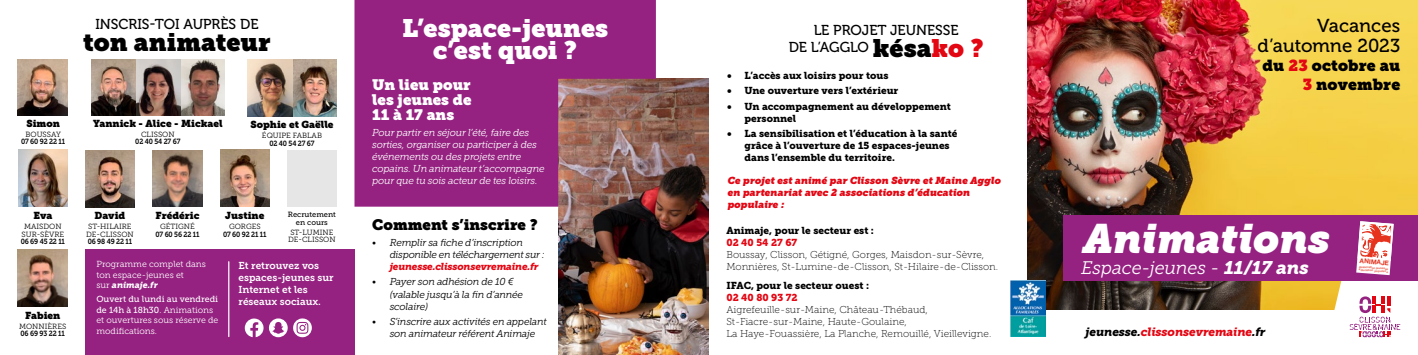
<style>
.page{position:relative;width:1418px;height:355px;background:#fff}
.page>*{position:absolute;margin:0;border:0;box-sizing:border-box;transform-origin:0 0}
.t1{font:italic 40.62px "Museo Slab 1000";letter-spacing:-.005em;color:#fff}
.t2{font:25px/22.5px "Museo Slab";color:#fff;text-align:center}
.t3{font:25px "Museo Slab";color:#000}
.t4{font:18.62px/19.8px "Museo 500";letter-spacing:.005em;color:#000;text-align:right}
.t5{font:italic 18.12px "Museo Slab 300";letter-spacing:-.01em;color:#fff}
.t6{font:15.75px/19px "Museo Slab";letter-spacing:.01em;color:#000;text-align:right}
.t7{font:15px/15px "Museo Slab";color:#fff;text-align:justify}
.t8{font:15px "Museo Slab";color:#000}
.t9{font:14.38px/17.5px "Museo 500";color:#000;text-align:center}
.t10{font:italic 11.88px "Museo Slab 900";letter-spacing:-.01em;color:#e30613}
.t11{font:10px/12px "Museo Slab 900";color:#000}
.t12{font:10px/12px "Museo Slab 100";color:#000}
.t13{font:italic 10px/12px "Museo Slab 300";letter-spacing:-.025em;color:#000}
.t14{font:italic 10px/12px "Museo Slab 300";letter-spacing:-.02em;color:#fff}
.t15{font:italic 10px/12px "Museo Slab 1000";color:#e30613}
.t16{font:10px "Museo Slab";color:#000}
.t17{font:10px/12px "Museo Slab 700";color:#fff}
.t18{font:italic 10px "Museo Slab 900";letter-spacing:-.02em;color:#e30613}
.t19{font:10px "Museo Slab 900";color:#e30613}
.t20{font:8.75px/10.5px "Museo Slab 300";color:#fff}
.t21{font:8.75px/10.5px "Museo Slab 500";color:#fff}
.t22{font:italic 8.75px "Museo Slab 900";letter-spacing:-.005em;color:#fff}
.t23{font:7.5px/7.5px "Museo Slab 300";color:#000}
.t24{font:7.5px "Museo Slab 700";letter-spacing:-.02em;color:#000;scale:.9 1}
.t25{font:7.5px/7.5px "Museo Slab 500";color:#000;text-align:center}
.t26{font:700 6.5px "Helvetica Neue";color:#e5331e}
.t27{font:500 2.88px/2.9px "Helvetica Neue";color:#e5331e}
.s1{font-family:"Museo Slab 300";font-style:normal}
.s2{font-family:"Museo Slab 300"}
.s3{font-family:"Museo Slab";font-size:25px}
.s4{font-family:"Museo Slab";font-size:25px;color:#e30613}
.s5{color:#e30613}
.s6{font-family:"Museo Slab 900"}
.s7{color:#000}
</style>
<div class="page">
<img style="left:153px;top:150px;width:49px;height:57px">
<img style="left:18px;top:59px;width:50px;height:57px">
<div style="left:287px;top:150px;width:49px;height:57px;background:#e6e6e6"></div>
<img style="left:85px;top:150px;width:50px;height:57px">
<img style="left:18px;top:149px;width:49px;height:57px">
<img style="left:18px;top:249px;width:50px;height:57px">
<img style="left:220px;top:149px;width:49px;height:57px">
<img style="left:91px;top:59px;width:133px;height:57px">
<img style="left:248px;top:59px;width:89px;height:57px">
<img style="left:558px;top:79px;width:151px;height:275px">
<img style="left:1027px;top:0;width:390px;height:309px">
<div style="left:1063px;top:215px;width:354px;height:65px;background:#952281"></div>
<div style="left:85px;top:249px;width:269px;height:105px;background:#952281"></div>
<svg style="left:354px;top:0;width:302px;height:206px;background:#95317b"></svg>
<hr style="left:228px;top:261px;width:1px;height:75px;background:#fff">
<svg style="left:244px;top:318px;width:68px;height:19px"></svg>
<img style="left:1010px;top:280px;width:35px;height:56px">
<svg style="left:1323px;top:221px;width:94px;height:117px"></svg>
<h3 class="t9" style="left:95px;top:15px;width:165px">INSCRIS-TOI AUPRÈS DE</h3>
<h2 class="t3" style="left:83px;top:27px;width:189px">ton animateur</h2>
<p class="t16" style="left:26px;top:117px;width:35px">Simon</p>
<p class="t23" style="left:26px;top:130px;width:37px">BOUSSAY</p>
<p class="t24" style="left:21px;top:137px;width:51px">07 60 92 22 11</p>
<p class="t16" style="left:93px;top:117px;width:131px">Yannick - Alice - Mickael</p>
<p class="t23" style="left:141px;top:130px;width:35px">CLISSON</p>
<p class="t24" style="left:135px;top:137px;width:52px">02 40 54 27 67</p>
<p class="t16" style="left:250px;top:119px;width:85px">Sophie et Gaëlle</p>
<p class="t23" style="left:262px;top:132px;width:62px">ÉQUIPE FABLAB</p>
<p class="t24" style="left:269px;top:139px;width:52px">02 40 54 27 67</p>
<p class="t16" style="left:33px;top:209px;width:20px">Eva</p>
<p class="t23" style="left:21px;top:222px;width:44px;text-align:center">MAISDON<br>SUR-SÈVRE</p>
<p class="t24" style="left:21px;top:237px;width:51px">06 69 45 22 11</p>
<p class="t16" style="left:25px;top:309px;width:37px">Fabien</p>
<p class="t23" style="left:19px;top:322px;width:49px">MONNIÈRES</p>
<p class="t24" style="left:21px;top:329px;width:51px">06 69 93 22 11</p>
<p class="t16" style="left:94px;top:209px;width:32px">David</p>
<p class="t23" style="left:86px;top:222px;width:49px">ST-HILAIRE<br>DE-CLISSON</p>
<p class="t24" style="left:88px;top:237px;width:51px">06 98 49 22 11</p>
<p class="t16" style="left:156px;top:209px;width:45px">Frédéric</p>
<p class="t23" style="left:160px;top:222px;width:36px">GÉTIGNÉ</p>
<p class="t24" style="left:155px;top:229px;width:50px">07 60 56 22 11</p>
<p class="t16" style="left:225px;top:209px;width:41px">Justine</p>
<p class="t23" style="left:229px;top:222px;width:33px">GORGES</p>
<p class="t24" style="left:223px;top:229px;width:50px">07 60 92 21 11</p>
<p class="t25" style="left:288px;top:210px;width:49px">Recrutement en cours</p>
<p class="t23" style="left:288px;top:228px;width:49px">ST-LUMINE<br>DE-CLISSON</p>
<p class="t20" style="left:96px;top:259px;width:111px">Programme complet dans ton espace-jeunes et</p>
<p class="t22" style="left:96px;top:280px;width:63px"><span class="s1">sur</span> animaje.fr</p>
<p class="t21" style="left:96px;top:294px;width:123px">Ouvert du lundi au vendredi de 14h à 18h30<span class="s2">. Animations</span></p>
<p class="t20" style="left:96px;top:315px;width:123px">et ouvertures sous réserve de modifications.</p>
<p class="t17" style="left:238px;top:259px;width:97px">Et retrouvez vos espaces-jeunes sur<br>Internet et les réseaux sociaux.</p>
<h2 class="t2" style="left:402px;top:17px;width:207px">L’espace-jeunes c’est quoi ?</h2>
<h3 class="t7" style="left:372px;top:77px;width:101px">Un lieu pour les jeunes de 11 à 17 ans</h3>
<p class="t14" style="left:372px;top:126px;width:174px">Pour partir en séjour l’été, faire des sorties, organiser ou participer à des événements ou des projets entre copains. Un animateur t’accompagne pour que tu sois acteur de tes loisirs.</p>
<h3 class="t8" style="left:372px;top:216px;width:167px">Comment s’inscrire ?</h3>
<p class="t13" style="left:390px;top:236px;width:157px;text-indent:-18px">• Remplir sa fiche d’inscription disponible en téléchargement sur :</p>
<p class="t18" style="left:390px;top:260px;width:150px">jeunesse.clissonsevremaine.fr</p>
<p class="t13" style="left:390px;top:276px;width:135px;text-indent:-18px">• Payer son adhésion de 10 € (valable jusqu’à la fin d’année scolaire)</p>
<p class="t13" style="left:390px;top:315px;width:158px;text-indent:-18px">• S’inscrire aux activités en appelant son animateur référent Animaje</p>
<h3 class="t9" style="left:788px;top:21px;width:197px">LE PROJET JEUNESSE<br>DE L’AGGLO <span class="s3">késa</span><span class="s4">ko ?</span></h3>
<p class="t11" style="left:727px;top:69px;width:163px">• L’accès aux loisirs pour tous</p>
<p class="t11" style="left:727px;top:84px;width:173px">• Une ouverture vers l’extérieur</p>
<p class="t11" style="left:744px;top:100px;width:208px;text-indent:-18px">• Un accompagnement au développement personnel</p>
<p class="t11" style="left:744px;top:128px;width:214px;text-indent:-18px">• La sensibilisation et l’éducation à la santé grâce à l’ouverture de 15 espaces-jeunes dans l’ensemble du territoire.</p>
<p class="t15" style="left:727px;top:174px;width:275px">Ce projet est animé par Clisson Sèvre et Maine Agglo en partenariat avec 2 associations d’éducation populaire :</p>
<p class="t11" style="left:726px;top:224px;width:149px">Animaje, pour le secteur est :</p>
<p class="t19" style="left:726px;top:236px;width:72px">02 40 54 27 67</p>
<p class="t12" style="left:726px;top:248px;width:273px">Boussay, Clisson, Gétigné, Gorges, Maisdon-sur-Sèvre,<br>Monnières, St-Lumine-de-Clisson, St-Hilaire-de-Clisson.</p>
<p class="t11" style="left:726px;top:279px;width:144px">IFAC, pour le secteur ouest :</p>
<p class="t19" style="left:726px;top:291px;width:73px">02 40 80 93 72</p>
<p class="t12" style="left:726px;top:303px;width:266px">Aigrefeuille-sur-Maine, Château-Thébaud,<br>St-Fiacre-sur-Maine, Haute-Goulaine,<br>La Haye-Fouassière, La Planche, Remouillé, Vieillevigne.</p>
<h3 class="t4" style="left:1257px;top:16px;width:144px">Vacances d’automne 2023</h3>
<h3 class="t6" style="left:1262px;top:56px;width:139px">du <span class="s5">23</span> octobre au<br><span class="s5">3</span> novembre</h3>
<h1 class="t1" style="left:1081px;top:215px;width:248px">Animations</h1>
<h3 class="t5" style="left:1081px;top:257px;width:229px">Espace-jeunes - <span class="s6">11/17 ans</span></h3>
<p class="t10" style="left:1085px;top:324px;width:181px"><span class="s7">jeunesse.</span>clissonsevremaine<span class="s7">.fr</span></p>
<p class="t26" style="left:1359px;top:255px;width:31px;rotate:4deg">ANIMAJE</p>
<p class="t27" style="left:1359px;top:264px;width:31px;rotate:5deg">Association jeunesse éducation populaire</p>
</div>
